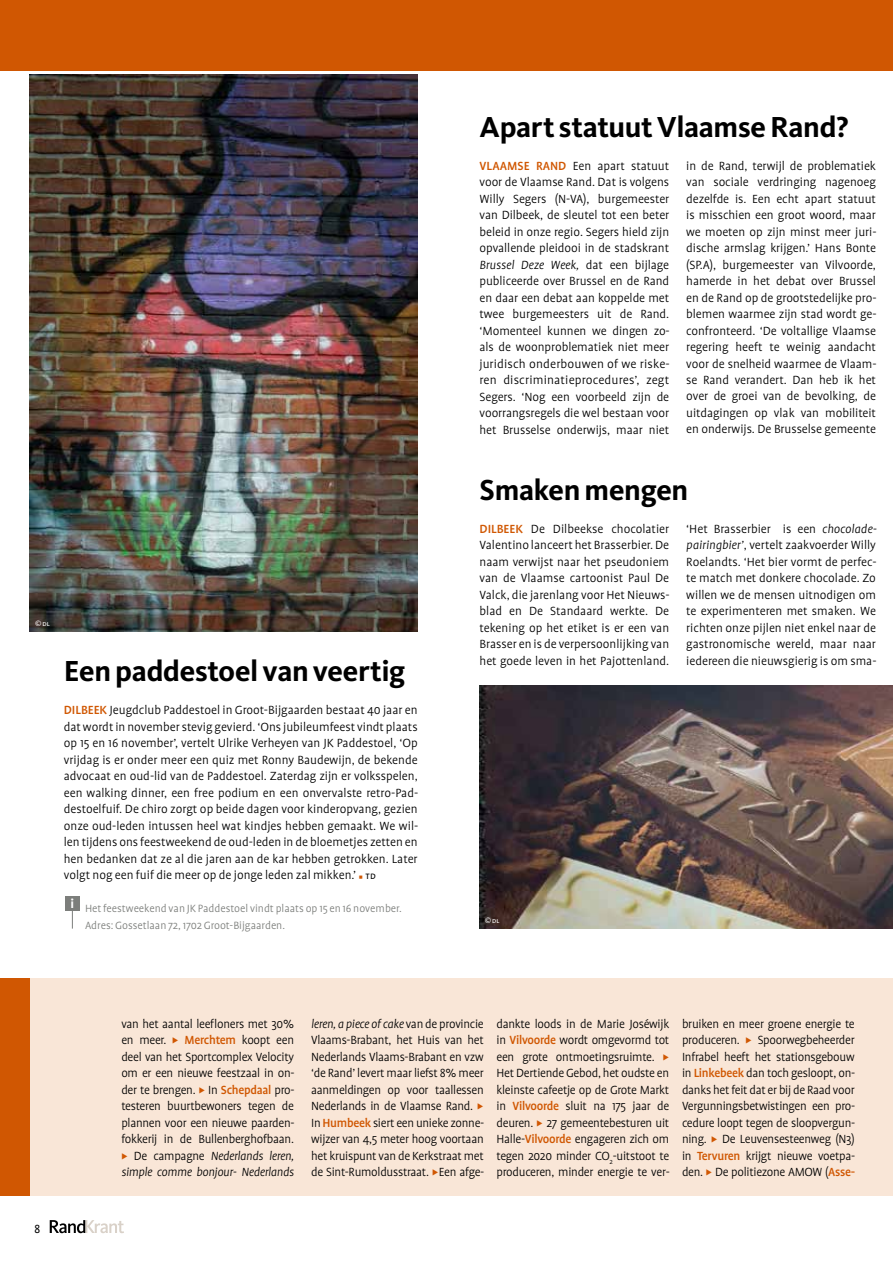
<style>
.page{position:relative;width:893px;height:1263px;background:#fff}
.page>*{position:absolute;margin:0;border:0;box-sizing:border-box;transform-origin:0 0}
.t1{font:700 30px "Kievit";letter-spacing:-.01em;color:#000}
.t2{font:300 13.5px/16.5px "Profile";letter-spacing:-.005em;color:#000;text-align:justify}
.t3{font:italic 300 13.5px/16.5px "Profile";letter-spacing:-.02em;color:#000}
.t4{font:13.5px "Profile NO";color:#000}
.t5{font:700 13.5px "Kievit";color:#fff}
.t6{font:300 12px/16.5px "Profile";color:#7c7e7b}
.t7{font:7.5px "Kievit Book SC";color:#fff}
.s1{font-weight:500;color:#d05702}
.s2{color:#d05702}
.s3{font-family:"Profile SC";font-weight:400;font-size:10.5px}
.s4{font-style:italic}
.s5{font-style:normal}
</style>
<div class="page">
<svg style="left:50px;top:1220px;width:74px;height:13px"></svg>
<div style="left:0;top:978px;width:893px;height:217px;background:#f9e6d7"></div>
<div style="left:0;top:978px;width:30px;height:217px;background:#d05702"></div>
<div style="left:0;top:0;width:893px;height:70px;background:#d05702"></div>
<img style="left:479px;top:685px;width:414px;height:244px">
<img style="left:30px;top:74px;width:388px;height:558px">
<svg style="left:72px;top:910px;width:1px;height:19px"></svg>
<div style="left:65px;top:896px;width:15px;height:14px;background:#7c7e7b"></div>
<p class="t7" style="left:35px;top:619px;width:16px">©dl</p>
<h1 class="t1" style="left:64px;top:653px;width:343px">Een paddestoel van veertig</h1>
<p class="t2" style="left:64px;top:702px;width:356px"><span class="s1">DILBEEK</span> Jeugdclub Paddestoel in Groot-Bijgaarden bestaat 40 jaar en dat wordt in november stevig gevierd. ‘Ons jubileumfeest vindt plaats op 15 en 16 november’, vertelt Ulrike Verheyen van JK Paddestoel, ‘Op vrijdag is er onder meer een quiz met Ronny Baudewijn, de bekende advocaat en oud-lid van de Paddestoel. Zaterdag zijn er volksspelen, een walking dinner, een free podium en een onvervalste retro-Pad&shy;destoelfuif. De chiro zorgt op beide dagen voor kinderopvang, gezien onze oud-leden intussen heel wat kindjes hebben gemaakt. We wil&shy;len tijdens ons feestweekend de oud-leden in de bloemetjes zetten en hen bedanken dat ze al die jaren aan de kar hebben getrokken. Later volgt nog een fuif die meer op de jonge leden zal mikken.’ <span class="s2">▪</span> <span class="s3">td</span></p>
<p class="t6" style="left:85px;top:900px;width:318px">Het feestweekend van JK Paddestoel vindt plaats op 15 en 16 november.<br>Adres: Gossetlaan 72, 1702 Groot-Bijgaarden.</p>
<p class="t5" style="left:70px;top:895px;width:5px">i</p>
<h1 class="t1" style="left:479px;top:108px;width:371px">Apart statuut Vlaamse Rand?</h1>
<p class="t2" style="left:479px;top:157px;width:192px"><span class="s1">VLAAMSE RAND</span> Een apart statuut voor de Vlaamse Rand. Dat is volgens Willy Segers (N-VA), burgemeester van Dilbeek, de sleutel tot een beter beleid in onze regio. Segers hield zijn opvallende pleidooi in de stadskrant <span class="s4">Brussel Deze Week,</span> dat een bijlage publiceerde over Brussel en de Rand en daar een debat aan koppelde met twee burgemeesters uit de Rand. ‘Momenteel kunnen we dingen zo&shy;als de woonproblematiek niet meer juridisch onderbouwen of we riske&shy;ren discriminatieprocedures’, zegt Segers. ‘Nog een voorbeeld zijn de voorrangsregels die wel bestaan voor het Brusselse onderwijs, maar niet</p>
<p class="t2" style="left:686px;top:157px;width:192px">in de Rand, terwijl de problematiek van sociale verdringing nagenoeg dezelfde is. Een echt apart statuut is misschien een groot woord, maar we moeten op zijn minst meer juri&shy;dische armslag krijgen.’ Hans Bonte (SP.A), burgemeester van Vilvoorde, hamerde in het debat over Brussel en de Rand op de grootstedelijke pro&shy;blemen waarmee zijn stad wordt ge&shy;confronteerd. ‘De voltallige Vlaamse regering heeft te weinig aandacht voor de snelheid waarmee de Vlaam&shy;se Rand verandert. Dan heb ik het over de groei van de bevolking, de uitdagingen op vlak van mobiliteit en onderwijs. De Brusselse gemeente</p>
<h1 class="t1" style="left:479px;top:471px;width:210px">Smaken mengen</h1>
<p class="t2" style="left:479px;top:520px;width:192px"><span class="s1">DILBEEK</span> De Dilbeekse chocolatier Valentino lanceert het Brasserbier. De naam verwijst naar het pseudoniem van de Vlaamse cartoonist Paul De Valck, die jarenlang voor Het Nieuws&shy;blad en De Standaard werkte. De tekening op het etiket is er een van Brasser en is de verpersoonlijking van het goede leven in het Pajottenland.</p>
<p class="t2" style="left:686px;top:520px;width:192px">‘Het Brasserbier is een <span class="s4">chocolade&shy;pairingbier’</span>, vertelt zaakvoerder Willy Roelandts. ‘Het bier vormt de perfec&shy;te match met donkere chocolade. Zo willen we de mensen uitnodigen om te experimenteren met smaken. We richten onze pijlen niet enkel naar de gastronomische wereld, maar naar iedereen die nieuwsgierig is om sma-</p>
<p class="t7" style="left:485px;top:916px;width:16px">©dl</p>
<p class="t4" style="left:34px;top:1223px;width:8px">8</p>
<p class="t2" style="left:121px;top:1015px;width:175px">van het aantal leefloners met 30% en meer. <span class="s2">◆</span> <span class="s1">Merchtem</span> koopt een deel van het Sportcomplex Velocity om er een nieuwe feestzaal in on&shy;der te brengen. <span class="s2">◆</span> In <span class="s1">Schepdaal</span> pro&shy;testeren buurtbewoners tegen de plannen voor een nieuwe paarden&shy;fokkerij in de Bullenberghofbaan.</p>
<p class="t3" style="left:121px;top:1147px;width:174px"><span class="s2">◆</span> <span class="s5">De campagne</span> Nederlands leren, simple comme bonjour- Nederlands</p>
<p class="t2" style="left:311px;top:1015px;width:175px"><span class="s4">leren, a piece of cake</span> van de provincie Vlaams-Brabant, het Huis van het Nederlands Vlaams-Brabant en vzw ‘de Rand’ levert maar liefst 8% meer aanmeldingen op voor taallessen Nederlands in de Vlaamse Rand. <span class="s2">◆ </span>In <span class="s1">Humbeek</span> siert een unieke zonne&shy;wijzer van 4,5 meter hoog voortaan het kruispunt van de Kerkstraat met de Sint-Rumoldusstraat. <span class="s2">◆</span>Een afge-</p>
<p class="t2" style="left:682px;top:1015px;width:175px">bruiken en meer groene energie te produceren. <span class="s2">◆</span> Spoorwegbeheerder Infrabel heeft het stationsgebouw in <span class="s1">Linkebeek</span> dan toch gesloopt, on&shy;danks het feit dat er bij de Raad voor Vergunningsbetwistingen een pro&shy;cedure loopt tegen de sloopvergun&shy;ning. <span class="s2">◆</span> De Leuvensesteenweg (N3) in <span class="s1">Tervuren</span> krijgt nieuwe voetpa&shy;den. <span class="s2">◆</span> De politiezone AMOW (<span class="s1">Asse-</span></p>
<p class="t2" style="left:496px;top:1015px;width:175px">dankte loods in de Marie Joséwijk in <span class="s1">Vilvoorde</span> wordt omgevormd tot een grote ontmoetingsruimte. <span class="s2">◆ </span>Het Dertiende Gebod, het oudste en kleinste cafeetje op de Grote Markt in <span class="s1">Vilvoorde</span> sluit na 175 jaar de deuren. <span class="s2">◆</span> 27 gemeentebesturen uit Halle-<span class="s1">Vilvoorde</span> engageren zich om tegen 2020 minder CO<sub>2</sub>-uitstoot te produceren, minder energie te ver-</p>
</div>
